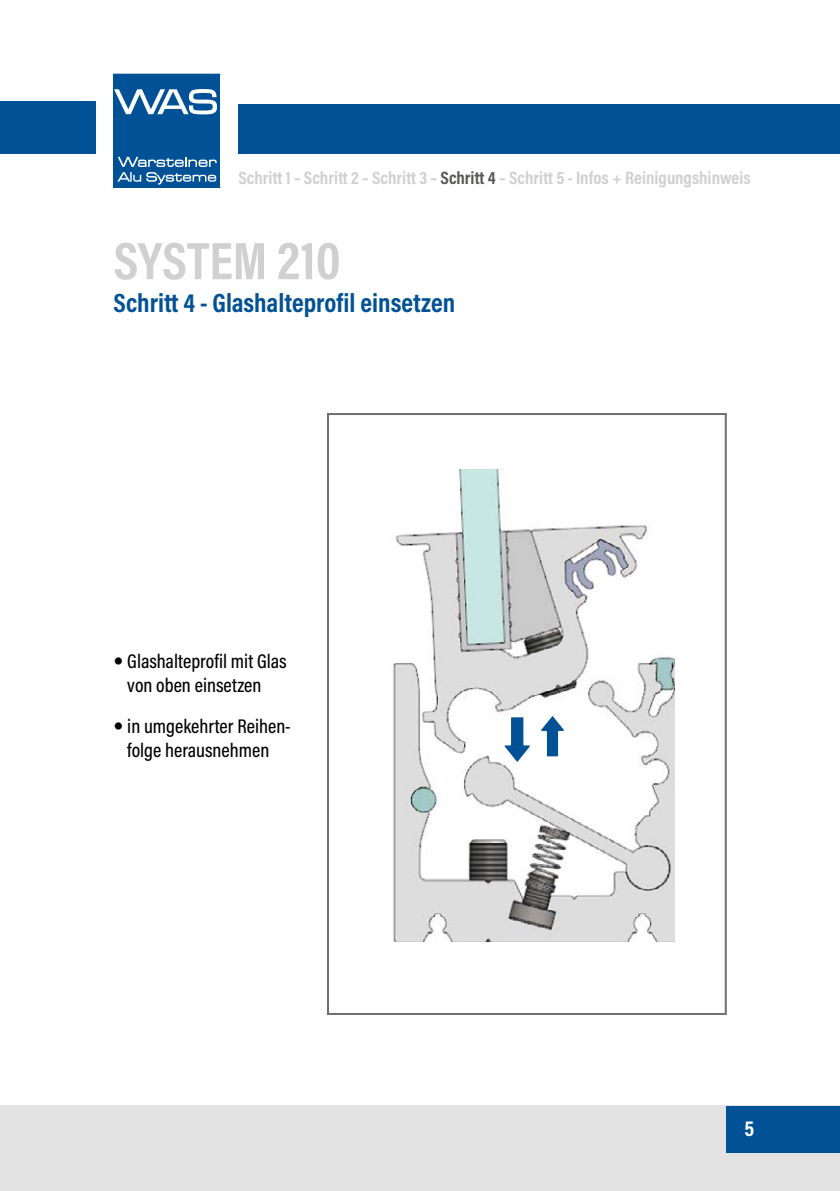
<style>
.page{position:relative;width:840px;height:1191px;background:#fff}
.page>*{position:absolute;margin:0;border:0;box-sizing:border-box;transform-origin:0 0}
.t1{font:700 53.2px "Acumin Pro Cond";color:#d0d0d0}
.t2{font:700 26.6px "Acumin Pro Cond";color:#005195}
.t3{font:700 22px "Acumin Pro Cond";color:#fff}
.t4{font:500 20px/24px "Acumin Pro Cond";color:#000;text-align:center}
.t5{font:700 18px "Acumin Pro Cond";color:#d0d0d0}
.s1{color:#575756}
.s2{font-family:"Avenir"}
</style>
<div class="page">
<div style="left:0;top:1106px;width:839px;height:85px;background:#e3e3e3"></div>
<div style="left:726px;top:1106px;width:113px;height:46px;background:#005195"></div>
<div style="left:238px;top:104px;width:601px;height:50px;background:#005195"></div>
<div style="left:0;top:101px;width:96px;height:53px;background:#005195"></div>
<svg style="left:113px;top:74px;width:107px;height:114px;background:#256aa4"></svg>
<div style="left:327px;top:413px;width:399px;height:602px;border:2px solid #706f6f"></div>
<img style="left:393px;top:470px;width:281px;height:472px">
<svg style="left:504px;top:717px;width:25px;height:45px"></svg>
<svg style="left:540px;top:716px;width:23px;height:40px"></svg>
<p class="t5" style="left:238px;top:166px;width:513px">Schritt 1 – Schritt 2 – Schritt 3 – <span class="s1">Schritt 4</span> – Schritt 5 - Infos + Reinigungshinweis</p>
<h1 class="t1" style="left:113px;top:226px;width:228px">SYSTEM 210</h1>
<h2 class="t2" style="left:113px;top:286px;width:343px">Schritt 4 - Glashalteprofil einsetzen</h2>
<p class="t4" style="left:113px;top:649px;width:174px"><span class="s2">•</span> Glashalteprofil mit Glas von oben einsetzen</p>
<p class="t4" style="left:113px;top:714px;width:179px"><span class="s2">•</span> in umgekehrter Reihen&shy;folge herausnehmen</p>
<p class="t3" style="left:744px;top:1113px;width:11px">5</p>
</div>
